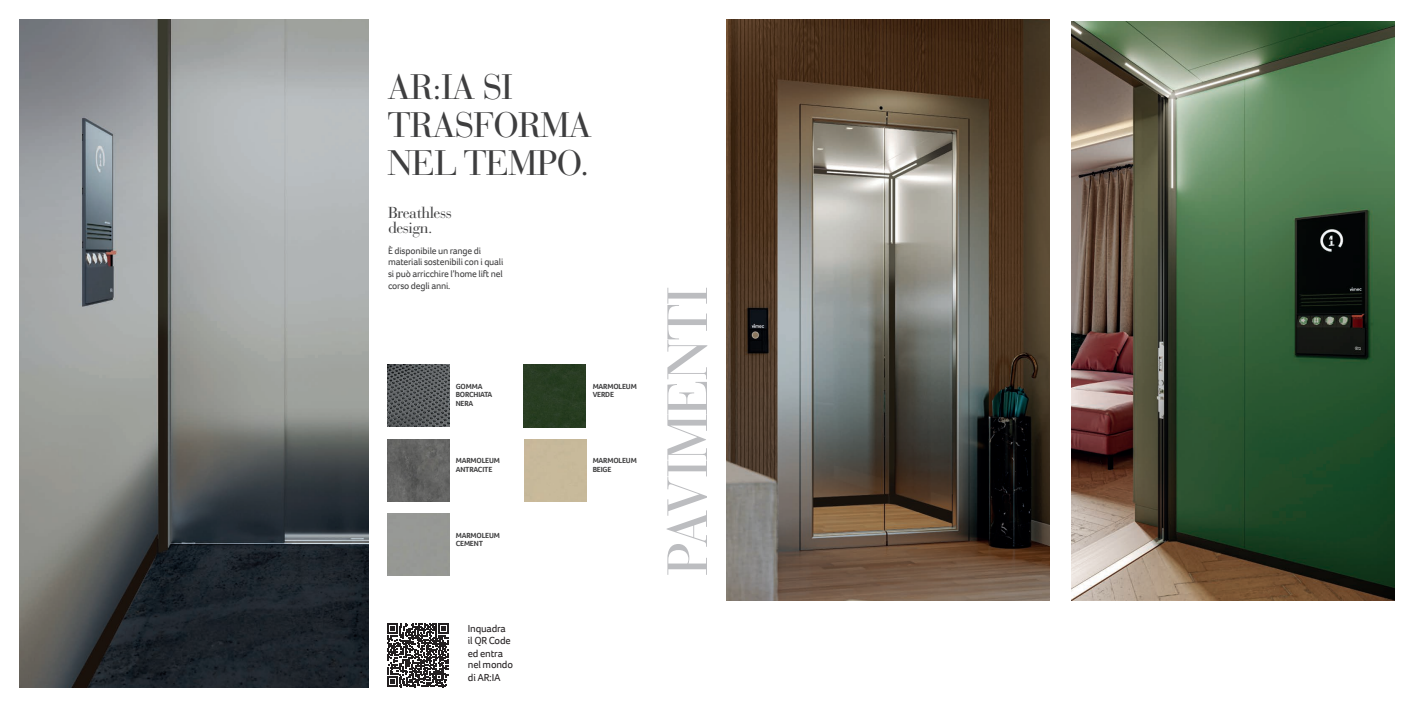
<style>
.page{position:relative;width:1414px;height:707px;background:#fff}
.page>*{position:absolute;margin:0;border:0;box-sizing:border-box;transform-origin:0 0}
.t1{font:56.18px "Bauer Bodoni Std";letter-spacing:-.03em;color:#bcbdc0}
.t2{font:35.18px/38px "Bauer Bodoni Std";letter-spacing:-.03em;color:#3e3e3f}
.t3{font:15.75px/14.9px "Bauer Bodoni Std";letter-spacing:-.03em;color:#3e3e3f}
.t4{font:10.5px/12.6px "Foco";letter-spacing:-.02em;color:#231f20}
.t5{font:9.62px/11.5px "Foco";letter-spacing:-.02em;color:#3e3e3f}
.t6{font:700 7.61px/8.5px "Foco";letter-spacing:-.02em;color:#3e3e3f}
</style>
<div class="page">
<img style="left:20px;top:20px;width:348px;height:667px">
<img style="left:387px;top:365px;width:62px;height:62px">
<img style="left:387px;top:439px;width:62px;height:62px">
<img style="left:1071px;top:21px;width:323px;height:579px">
<img style="left:727px;top:20px;width:322px;height:580px">
<div style="left:524px;top:365px;width:62px;height:63px;background:#283c21"></div>
<svg style="left:387px;top:623px;width:61px;height:64px"></svg>
<h2 class="t2" style="left:387px;top:69px;width:206px">AR:IA SI<br>TRASFORMA<br>NEL TEMPO.</h2>
<h3 class="t3" style="left:388px;top:206px;width:65px">Breathless design.</h3>
<p class="t5" style="left:388px;top:245px;width:117px">È disponibile un range di materiali sostenibili con i quali si può arricchire l’home lift nel corso degli anni.</p>
<p class="t6" style="left:456px;top:382px;width:38px">GOMMA<br>BORCHIATA<br>NERA</p>
<p class="t6" style="left:593px;top:382px;width:46px">MARMOLEUM<br>VERDE</p>
<p class="t6" style="left:456px;top:456px;width:46px">MARMOLEUM<br>ANTRACITE</p>
<p class="t6" style="left:456px;top:531px;width:46px">MARMOLEUM<br>CEMENT</p>
<p class="t4" style="left:468px;top:621px;width:44px">Inquadra il QR Code ed entra</p>
<p class="t4" style="left:468px;top:658px;width:47px">nel mondo di AR:IA</p>
<p class="t6" style="left:593px;top:456px;width:46px">MARMOLEUM<br>BEIGE</p>
<h1 class="t1" style="left:654px;top:576px;width:291px;rotate:-90deg">PAVIMENTI</h1>
</div>
